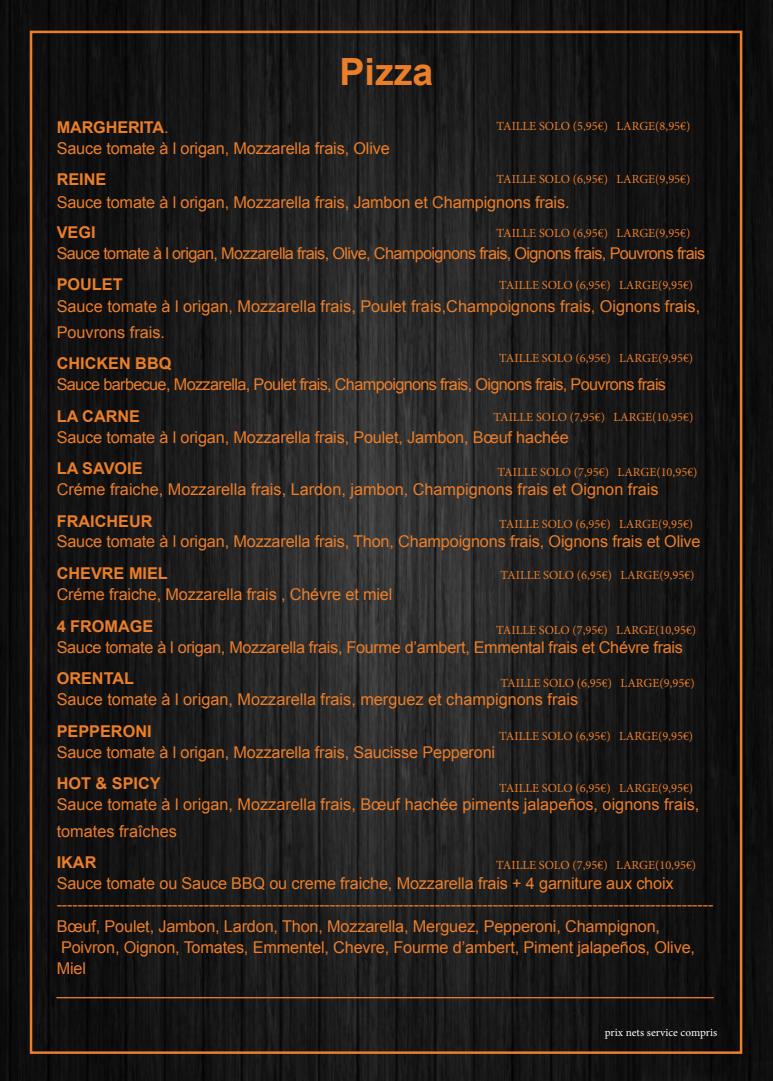
<style>
.page{position:relative;width:773px;height:1081px;background:#fff}
.page>*{position:absolute;margin:0;border:0;box-sizing:border-box;transform-origin:0 0}
.t1{font:700 37.5px "Arial";color:#eb7e29}
.t2{font:16.25px/26.2px "Arial";letter-spacing:-.01em;color:#eb7e29}
.t3{font:16.25px "Arial";letter-spacing:-.04em;color:#eb7e29}
.t4{font:700 16.25px "Arial";color:#eb7e29}
.t5{font:12.38px "Minion Pro";color:#eb7e29}
.t6{font:11.25px "Minion Pro";color:#fff}
.s1{font-weight:400}
</style>
<div class="page">
<img style="left:0;top:0;width:772px;height:1081px">
<p class="t1" style="left:339px;top:47px;width:95px">Pizza</p>
<p class="t4" style="left:57px;top:116px;width:113px">MARGHERITA<span class="s1">.</span></p>
<p class="t2" style="left:57px;top:135px;width:334px">Sauce tomate à l origan, Mozzarella frais, Olive</p>
<p class="t4" style="left:57px;top:169px;width:51px">REINE</p>
<p class="t2" style="left:57px;top:189px;width:514px">Sauce tomate à l origan, Mozzarella frais, Jambon et Champignons frais.</p>
<p class="t4" style="left:57px;top:221px;width:40px">VEGI</p>
<p class="t3" style="left:57px;top:243px;width:649px">Sauce tomate à l origan, Mozzarella frais, Olive, Champoignons frais, Oignons frais, Pouvrons frais</p>
<p class="t4" style="left:57px;top:274px;width:67px">POULET</p>
<p class="t2" style="left:57px;top:293px;width:645px">Sauce tomate à l origan, Mozzarella frais, Poulet frais,Champoignons frais, Oignons frais,<br>Pouvrons frais.</p>
<p class="t4" style="left:57px;top:352px;width:116px">CHICKEN BBQ</p>
<p class="t3" style="left:57px;top:374px;width:610px">Sauce barbecue, Mozzarella, Poulet frais, Champoignons frais, Oignons frais, Pouvrons frais</p>
<p class="t4" style="left:57px;top:405px;width:85px">LA CARNE</p>
<p class="t2" style="left:57px;top:424px;width:513px">Sauce tomate à l origan, Mozzarella frais, Poulet, Jambon, Bœuf hachée</p>
<p class="t4" style="left:57px;top:457px;width:87px">LA SAVOIE</p>
<p class="t2" style="left:57px;top:477px;width:603px">Créme fraiche, Mozzarella frais, Lardon, jambon, Champignons frais et Oignon frais</p>
<p class="t4" style="left:57px;top:510px;width:97px">FRAICHEUR</p>
<p class="t2" style="left:57px;top:528px;width:645px">Sauce tomate à l origan, Mozzarella frais, Thon, Champoignons frais, Oignons frais et Olive</p>
<p class="t4" style="left:57px;top:562px;width:113px">CHEVRE MIEL</p>
<p class="t2" style="left:57px;top:582px;width:337px">Créme fraiche, Mozzarella frais , Chévre et miel</p>
<p class="t4" style="left:57px;top:615px;width:98px">4 FROMAGE</p>
<p class="t2" style="left:57px;top:634px;width:627px">Sauce tomate à l origan, Mozzarella frais, Fourme d’ambert, Emmental frais et Chévre frais</p>
<p class="t4" style="left:57px;top:667px;width:79px">ORENTAL</p>
<p class="t2" style="left:57px;top:687px;width:523px">Sauce tomate à l origan, Mozzarella frais, merguez et champignons frais</p>
<p class="t4" style="left:57px;top:720px;width:96px">PEPPERONI</p>
<p class="t2" style="left:57px;top:739px;width:440px">Sauce tomate à l origan, Mozzarella frais, Saucisse Pepperoni</p>
<p class="t4" style="left:57px;top:772px;width:105px">HOT &amp; SPICY</p>
<p class="t2" style="left:57px;top:792px;width:644px">Sauce tomate à l origan, Mozzarella frais, Bœuf hachée piments jalapeños, oignons frais, tomates fraîches</p>
<p class="t4" style="left:57px;top:851px;width:41px">IKAR</p>
<p class="t2" style="left:57px;top:870px;width:618px">Sauce tomate ou Sauce BBQ ou creme fraiche, Mozzarella frais + 4 garniture aux choix</p>
<p class="t2" style="left:57px;top:892px;width:658px">-----------------------------------------------------------------------------------------------------------------------------</p>
<p class="t2" style="left:57px;top:913px;width:605px">Bœuf, Poulet, Jambon, Lardon, Thon, Mozzarella, Merguez, Pepperoni, Champignon,</p>
<p class="t2" style="left:57px;top:937px;width:639px;line-height:21.2px">Poivron, Oignon, Tomates, Emmentel, Chevre, Fourme d’ambert, Piment jalapeños, Olive,<br>Miel</p>
<p class="t2" style="left:57px;top:977px;width:658px">__________________________________________________________________________</p>
<p class="t5" style="left:496px;top:117px;width:195px">TAILLE SOLO (5,95€) LARGE(8,95€)</p>
<p class="t5" style="left:496px;top:171px;width:195px">TAILLE SOLO (6,95€) LARGE(9,95€)</p>
<p class="t5" style="left:496px;top:225px;width:195px">TAILLE SOLO (6,95€) LARGE(9,95€)</p>
<p class="t5" style="left:499px;top:277px;width:195px">TAILLE SOLO (6,95€) LARGE(9,95€)</p>
<p class="t5" style="left:499px;top:350px;width:195px">TAILLE SOLO (6,95€) LARGE(9,95€)</p>
<p class="t5" style="left:493px;top:409px;width:201px">TAILLE SOLO (7,95€) LARGE(10,95€)</p>
<p class="t5" style="left:497px;top:464px;width:201px">TAILLE SOLO (7,95€) LARGE(10,95€)</p>
<p class="t5" style="left:499px;top:515px;width:195px">TAILLE SOLO (6,95€) LARGE(9,95€)</p>
<p class="t5" style="left:500px;top:567px;width:195px">TAILLE SOLO (6,95€) LARGE(9,95€)</p>
<p class="t5" style="left:496px;top:622px;width:201px">TAILLE SOLO (7,95€) LARGE(10,95€)</p>
<p class="t5" style="left:500px;top:675px;width:195px">TAILLE SOLO (6,95€) LARGE(9,95€)</p>
<p class="t5" style="left:499px;top:727px;width:195px">TAILLE SOLO (6,95€) LARGE(9,95€)</p>
<p class="t5" style="left:499px;top:780px;width:195px">TAILLE SOLO (6,95€) LARGE(9,95€)</p>
<p class="t5" style="left:496px;top:857px;width:201px">TAILLE SOLO (7,95€) LARGE(10,95€)</p>
<p class="t6" style="left:604px;top:1025px;width:114px">prix nets service compris</p>
</div>
